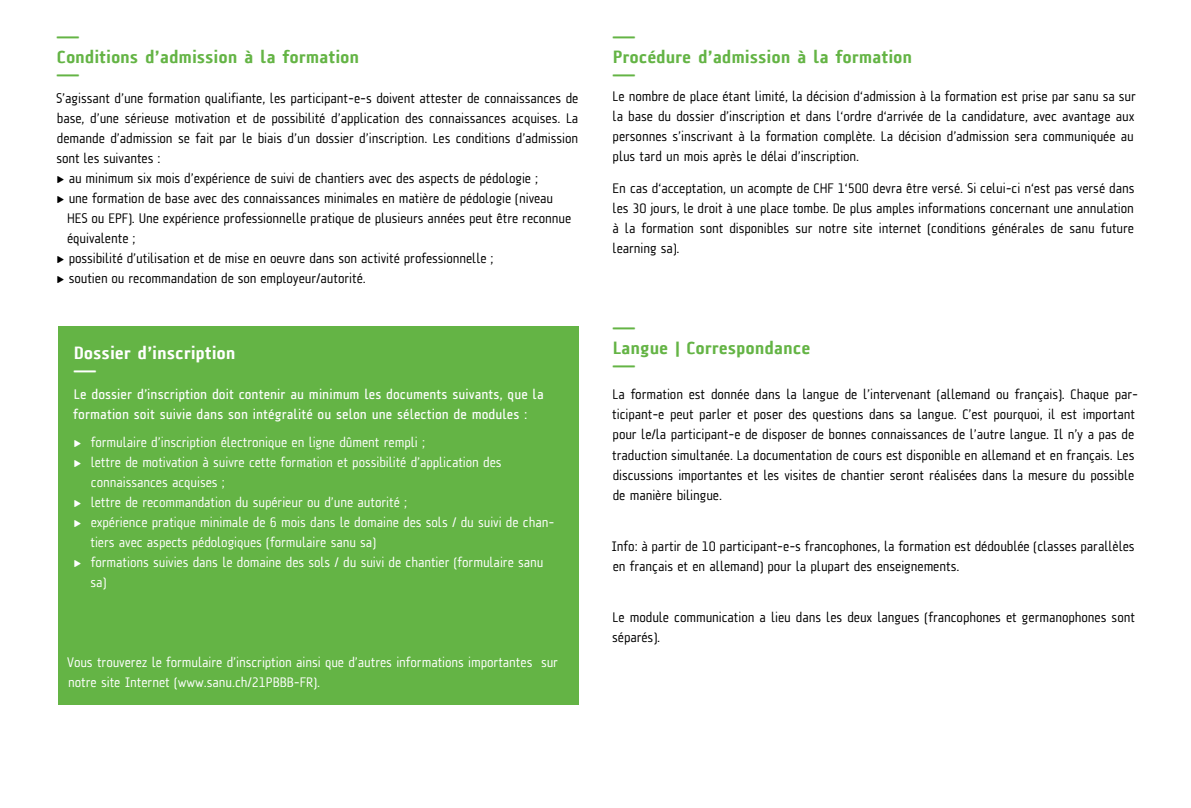
<style>
.page{position:relative;width:1191px;height:808px;background:#fff}
.page>*{position:absolute;margin:0;border:0;box-sizing:border-box;transform-origin:0 0}
.t1{font:300 24px "A Asanu";color:#64b445}
.t2{font:300 24px "A Asanu";color:#fff}
.t3{font:900 18px "A Asanu";letter-spacing:-.01em;color:#64b445}
.t4{font:900 18px "A Asanu";letter-spacing:-.01em;color:#fff}
.t5{font:14px/20px "A Asanu";letter-spacing:-.01em;color:#000}
.t6{font:14px/20px "A Asanu";letter-spacing:-.01em;color:#fff}
.t7{font:500 14px/20px "A Asanu";color:#fff}
</style>
<div class="page">
<div style="left:58px;top:327px;width:520px;height:378px;background:#64b445"></div>
<h1 class="t1" style="left:56px;top:24px;width:25px">—</h1>
<p class="t3" style="left:57px;top:47px;width:304px">Conditions d’admission à la formation</p>
<h1 class="t1" style="left:56px;top:62px;width:25px">—</h1>
<p class="t5" style="left:56px;top:89px;width:524px">S’agissant d’une formation qualifiante, les participant-e-s doivent attester de connaissances de base, d’une sérieuse motivation et de possibilité d’application des connaissances acquises. La demande d’admission se fait par le biais d’un dossier d’inscription. Les conditions d’admission sont les suivantes :<br>&gt; au minimum six mois d’expérience de suivi de chantiers avec des aspects de pédologie ;<br>&gt; une formation de base avec des connaissances minimales en matière de pédologie (niveau</p>
<p class="t5" style="left:67px;top:209px;width:506px">HES ou EPF). Une expérience professionnelle pratique de plusieurs années peut être reconnue</p>
<p class="t5" style="left:67px;top:229px;width:70px">équivalente ;</p>
<p class="t5" style="left:58px;top:249px;width:437px">&gt; possibilité d’utilisation et de mise en oeuvre dans son activité professionnelle ;</p>
<p class="t5" style="left:58px;top:269px;width:310px">&gt; soutien ou recommandation de son employeur/autorité.</p>
<p class="t4" style="left:74px;top:343px;width:163px">Dossier d’inscription</p>
<h1 class="t2" style="left:73px;top:358px;width:25px">—</h1>
<p class="t7" style="left:73px;top:384px;width:472px">Le dossier d’inscription doit contenir au minimum les documents suivants, que la formation soit suivie dans son intégralité ou selon une sélection de modules :</p>
<p class="t6" style="left:75px;top:432px;width:352px">&gt; formulaire d’inscription électronique en ligne dûment rempli ;</p>
<p class="t6" style="left:75px;top:452px;width:428px">&gt; lettre de motivation à suivre cette formation et possibilité d’application des</p>
<p class="t6" style="left:91px;top:472px;width:135px">connaissances acquises ;</p>
<p class="t6" style="left:75px;top:492px;width:334px">&gt; lettre de recommandation du supérieur ou d’une autorité ;</p>
<p class="t6" style="left:75px;top:512px;width:481px">&gt; expérience pratique minimale de 6 mois dans le domaine des sols / du suivi de chan-</p>
<p class="t6" style="left:90px;top:532px;width:287px">tiers avec aspects pédologiques (formulaire sanu sa)</p>
<p class="t6" style="left:75px;top:552px;width:470px">&gt; formations suivies dans le domaine des sols / du suivi de chantier (formulaire sanu</p>
<p class="t6" style="left:90px;top:572px;width:17px">sa)</p>
<p class="t6" style="left:67px;top:652px;width:492px">Vous trouverez le formulaire d’inscription ainsi que d’autres informations importantes sur notre site Internet (www.sanu.ch/21PBBB-FR).</p>
<h1 class="t1" style="left:612px;top:24px;width:25px">—</h1>
<p class="t3" style="left:612px;top:47px;width:301px">Procédure d’admission à la formation</p>
<h1 class="t1" style="left:612px;top:62px;width:25px">—</h1>
<p class="t5" style="left:612px;top:87px;width:525px">Le nombre de place étant limité, la décision d‘admission à la formation est prise par sanu sa sur la base du dossier d’inscription et dans l‘ordre d‘arrivée de la candidature, avec avantage aux personnes s’inscrivant à la formation complète. La décision d’admission sera communiquée au plus tard un mois après le délai d’inscription.</p>
<p class="t5" style="left:612px;top:178px;width:523px;text-align:justify">En cas d‘acceptation, un acompte de CHF 1‘500 devra être versé. Si celui-ci n‘est pas versé dans les 30 jours, le droit à une place tombe. De plus amples informations concernant une annulation à la formation sont disponibles sur notre site internet (conditions générales de sanu future learning sa).</p>
<h1 class="t1" style="left:612px;top:315px;width:25px">—</h1>
<p class="t3" style="left:612px;top:338px;width:199px">Langue | Correspondance</p>
<h1 class="t1" style="left:612px;top:353px;width:25px">—</h1>
<p class="t5" style="left:612px;top:385px;width:527px">La formation est donnée dans la langue de l’intervenant (allemand ou français). Chaque par&shy;ticipant-e peut parler et poser des questions dans sa langue. C’est pourquoi, il est important pour le/la participant-e de disposer de bonnes connaissances de l’autre langue. Il n’y a pas de traduction simultanée. La documentation de cours est disponible en allemand et en français. Les discussions importantes et les visites de chantier seront réalisées dans la mesure du possible de manière bilingue.</p>
<p class="t5" style="left:611px;top:536px;width:524px">Info: à partir de 10 participant-e-s francophones, la formation est dédoublée (classes parallèles en français et en allemand) pour la plupart des enseignements.</p>
<p class="t5" style="left:612px;top:607px;width:524px">Le module communication a lieu dans les deux langues (francophones et germanophones sont séparés).</p>
</div>
